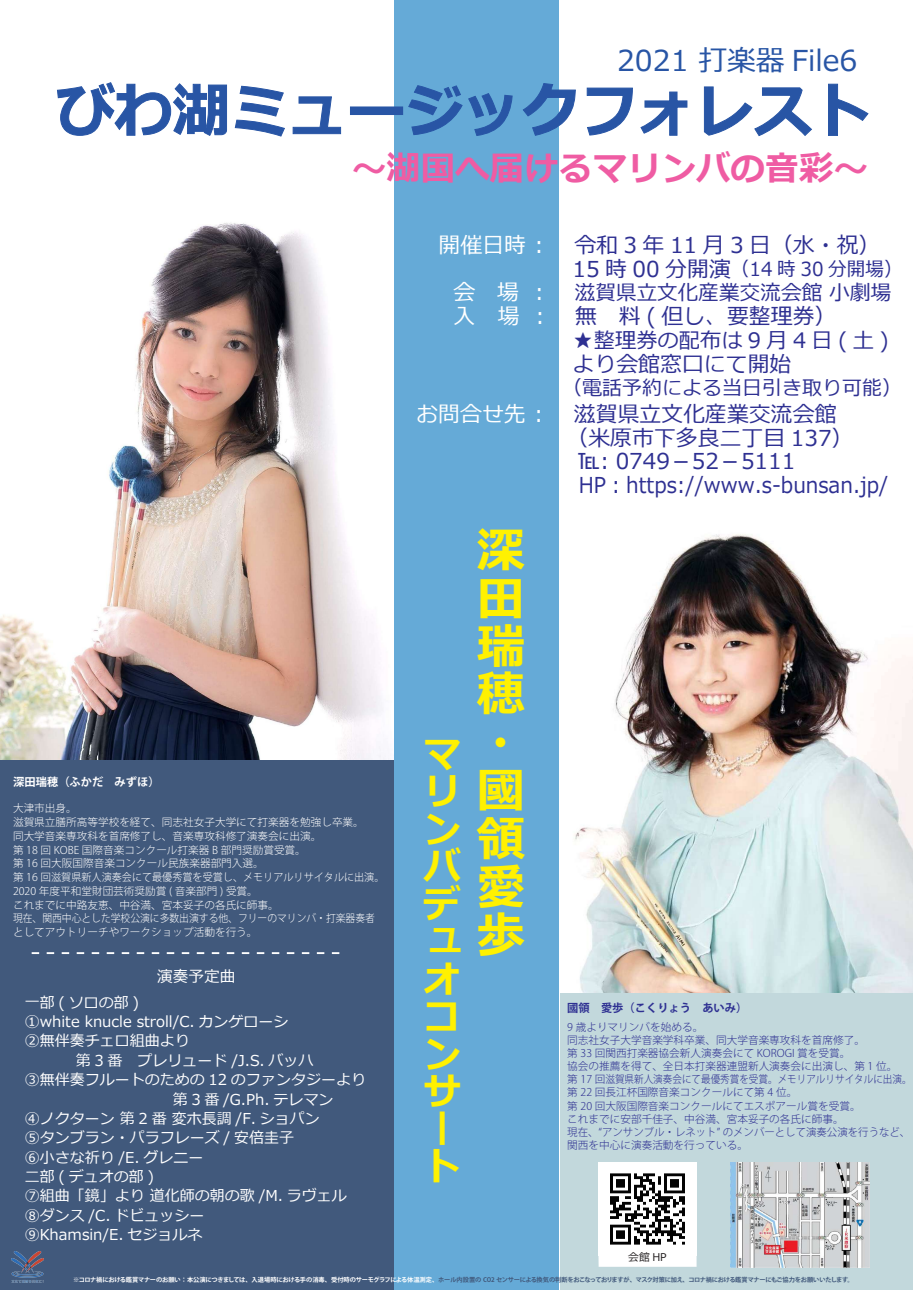
<style>
.page{position:relative;width:913px;height:1290px;background:#fff}
.page>*{position:absolute;margin:0;border:0;box-sizing:border-box;transform-origin:0 0}
.t1{font:700 58.12px "Meiryo";color:#2855a5}
.t2{font:700 48.12px/48.1px "Meiryo";color:#fff101}
.t3{font:700 37.5px/37.5px "Meiryo";color:#fff101}
.t4{font:700 34.38px "Meiryo";color:#ef5ca3}
.t5{font:28.75px "Meiryo";color:#2855a5}
.t6{font:21.88px "Meiryo";color:#2e3092}
.t7{font:21.88px "Meiryo";color:#2e3092;scale:.93 1}
.t8{font:21.25px "Meiryo";color:#2e3092}
.t9{font:20.62px "Meiryo";color:#2e3092}
.t10{font:20px "Meiryo";color:#2e3092}
.t11{font:19.38px "Meiryo";color:#2e3092;scale:.96 1}
.t12{font:15.62px "Meiryo";color:#fff}
.t13{font:15px/19.4px "Meiryo";color:#fff}
.t14{font:700 11.25px "Koz Go Pro";color:#2e3092}
.t15{font:700 11.25px "Koz Go Pro";color:#fff}
.t16{font:10.69px "Meiryo";color:#231f20}
.t17{font:300 10.62px/13.8px "Koz Go Pro";color:#fff}
.t18{font:300 10.62px/13.1px "Koz Go Pro";color:#2e3092}
.t19{font:700 6.25px "Koz Go Pro";letter-spacing:-.04em;color:#41597c}
.s1{color:#fff}
.s2{font-size:21.88px}
.s3{font-size:21.88px;color:#fff}
</style>
<div class="page">
<img style="left:1px;top:223px;width:388px;height:537px">
<img style="left:558px;top:514px;width:354px;height:485px">
<div style="left:0;top:760px;width:407px;height:530px;background:#41597c"></div>
<div style="left:559px;top:993px;width:353px;height:297px;background:#c2d8dc"></div>
<div style="left:394px;top:0;width:164px;height:1290px;background:#65aad7"></div>
<svg style="left:57px;top:82px;width:170px;height:54px"></svg>
<svg style="left:235px;top:86px;width:49px;height:50px"></svg>
<svg style="left:293px;top:97px;width:48px;height:37px"></svg>
<div style="left:350px;top:107px;width:52px;height:8px;border:1px solid #2855a5"></div>
<svg style="left:408px;top:85px;width:54px;height:50px"></svg>
<svg style="left:468px;top:93px;width:44px;height:43px"></svg>
<svg style="left:523px;top:83px;width:52px;height:52px"></svg>
<svg style="left:587px;top:88px;width:45px;height:47px"></svg>
<svg style="left:640px;top:92px;width:47px;height:43px"></svg>
<svg style="left:704px;top:87px;width:107px;height:49px"></svg>
<svg style="left:828px;top:84px;width:40px;height:52px"></svg>
<img style="left:730px;top:1162px;width:139px;height:105px">
<img style="left:598px;top:1163px;width:98px;height:90px">
<div style="left:598px;top:1253px;width:98px;height:14px;background:#fff"></div>
<svg style="left:32px;top:952px;width:308px;height:2px"></svg>
<img style="left:11px;top:1251px;width:33px;height:32px">
<h3 class="t5" style="left:617px;top:41px;width:242px">2021 打楽器 File6</h3>
<h1 class="t1" style="left:56px;top:70px;width:815px">びわ湖ミュージックフォレスト</h1>
<h3 class="t4" style="left:352px;top:144px;width:517px">～湖国へ届けるマリンバの音彩～</h3>
<h3 class="t6" style="left:438px;top:230px;width:443px"><span class="s1">開催日時 ︓</span> 令和 3 年 11 月 3 日（水・祝）</h3>
<h3 class="t11" style="left:572px;top:255px;width:345px"><span class="s2">15 時 00 分開演</span>（14 時 30 分開場）</h3>
<h3 class="t9" style="left:453px;top:278px;width:439px"><span class="s3">会　場 ︓</span> 滋賀県立文化産業交流会館 小劇場</h3>
<h3 class="t6" style="left:453px;top:301px;width:384px"><span class="s1">入 場 ︓</span> 無　料 ( 但し、要整理券）</h3>
<h3 class="t8" style="left:572px;top:325px;width:317px">★整理券の配布は 9 月 4 日 ( 土 )</h3>
<h3 class="t6" style="left:572px;top:348px;width:220px">より会館窓口にて開始</h3>
<h3 class="t10" style="left:562px;top:373px;width:342px">（電話予約による当日引き取り可能）</h3>
<h3 class="t6" style="left:416px;top:399px;width:421px"><span class="s1">お問合せ先 ︓</span> 滋賀県立文化産業交流会館</h3>
<h3 class="t6" style="left:416px;top:422px;width:438px">　　　　　 　 （米原市下多良二丁目 137）</h3>
<h3 class="t6" style="left:577px;top:446px;width:219px">℡︓0749－52－5111</h3>
<h3 class="t7" style="left:578px;top:470px;width:334px">HP︓https://www.s-bunsan.jp/</h3>
<h2 class="t2" style="left:477px;top:529px;width:50px">深田瑞穂・國領愛歩</h2>
<h3 class="t3" style="left:423px;top:737px;width:39px">マリンバデュオコンサート</h3>
<p class="t15" style="left:13px;top:775px;width:148px">深田瑞穂（ふかだ　みずほ）</p>
<p class="t17" style="left:13px;top:802px;width:373px">大津市出身。<br>滋賀県立膳所高等学校を経て、同志社女子大学にて打楽器を勉強し卒業。<br>同大学音楽専攻科を首席修了し、音楽専攻科修了演奏会に出演。<br>第 18 回 KOBE 国際音楽コンクール打楽器 B 部門奨励賞受賞。<br>第 16 回大阪国際音楽コンクール民族楽器部門入選。<br>第 16 回滋賀県新人演奏会にて最優秀賞を受賞し、メモリアルリサイタルに出演。<br>2020 年度平和堂財団芸術奨励賞 ( 音楽部門 ) 受賞。<br>これまでに中路友恵、中谷満、宮本妥子の各氏に師事。<br>現在、関西中心とした学校公演に多数出演する他、フリーのマリンバ・打楽器奏者としてアウトリーチやワークショップ活動を行う。</p>
<h3 class="t12" style="left:157px;top:965px;width:80px">演奏予定曲</h3>
<h3 class="t13" style="left:25px;top:993px;width:116px">一部 ( ソロの部 )</h3>
<p class="t14" style="left:567px;top:1000px;width:182px">國領　愛歩（こくりょう　あいみ）</p>
<h3 class="t13" style="left:25px;top:1012px;width:265px">①white knucle stroll/C. カンゲローシ<br>②無伴奏チェロ組曲より　</h3>
<h3 class="t13" style="left:76px;top:1051px;width:239px">第 3 番　プレリュード /J.S. バッハ</h3>
<h3 class="t13" style="left:25px;top:1071px;width:343px">③無伴奏フルートのための 12 のファンタジーより</h3>
<h3 class="t13" style="left:173px;top:1090px;width:162px">第 3 番 /G.Ph. テレマン</h3>
<h3 class="t13" style="left:25px;top:1109px;width:297px">④ノクターン 第 2 番 変ホ長調 /F. ショパン</h3>
<h3 class="t13" style="left:25px;top:1129px;width:271px">⑤タンブラン・パラフレーズ / 安倍圭子</h3>
<h3 class="t13" style="left:25px;top:1148px;width:180px">⑥小さな祈り /E. グレニー</h3>
<h3 class="t13" style="left:25px;top:1167px;width:131px">二部 ( デュオの部 )</h3>
<h3 class="t13" style="left:25px;top:1187px;width:324px">⑦組曲「鏡」より 道化師の朝の歌 /M. ラヴェル</h3>
<h3 class="t13" style="left:25px;top:1206px;width:181px">⑧ダンス /C. ドビュッシー</h3>
<h3 class="t13" style="left:25px;top:1226px;width:179px">⑨Khamsin/E. セジョルネ</h3>
<p class="t18" style="left:567px;top:1020px;width:346px">9 歳よりマリンバを始める。<br>同志社女子大学音楽学科卒業、同大学音楽専攻科を首席修了。<br>第 33 回関西打楽器協会新人演奏会にて KOROGI 賞を受賞。<br>協会の推薦を得て、全日本打楽器連盟新人演奏会に出演し、第 1 位。<br>第 17 回滋賀県新人演奏会にて最優秀賞を受賞。メモリアルリサイタルに出演。第 22 回長江杯国際音楽コンクールにて第 4 位。<br>第 20 回大阪国際音楽コンクールにてエスポアール賞を受賞。<br>これまでに安部千佳子、中谷満、宮本妥子の各氏に師事。<br>現在、“アンサンブル・レネット” のメンバーとして演奏公演を行うなど、関西を中心に演奏活動を行っている。</p>
<p class="t16" style="left:628px;top:1249px;width:40px">会館 HP</p>
<p class="t19" style="left:73px;top:1276px;width:782px"><span class="s1">※コロナ禍における鑑賞マナーのお願い：本公演につきましては、入退場時における手の消毒、受付時のサーモグラフによる体温測定、</span>ホール内設置の CO2 センサーによる換気の判断をおこなっておりますが、マスク対策に加え、コロナ禍における鑑賞マナーにもご協力をお願いいたします。</p>
</div>
